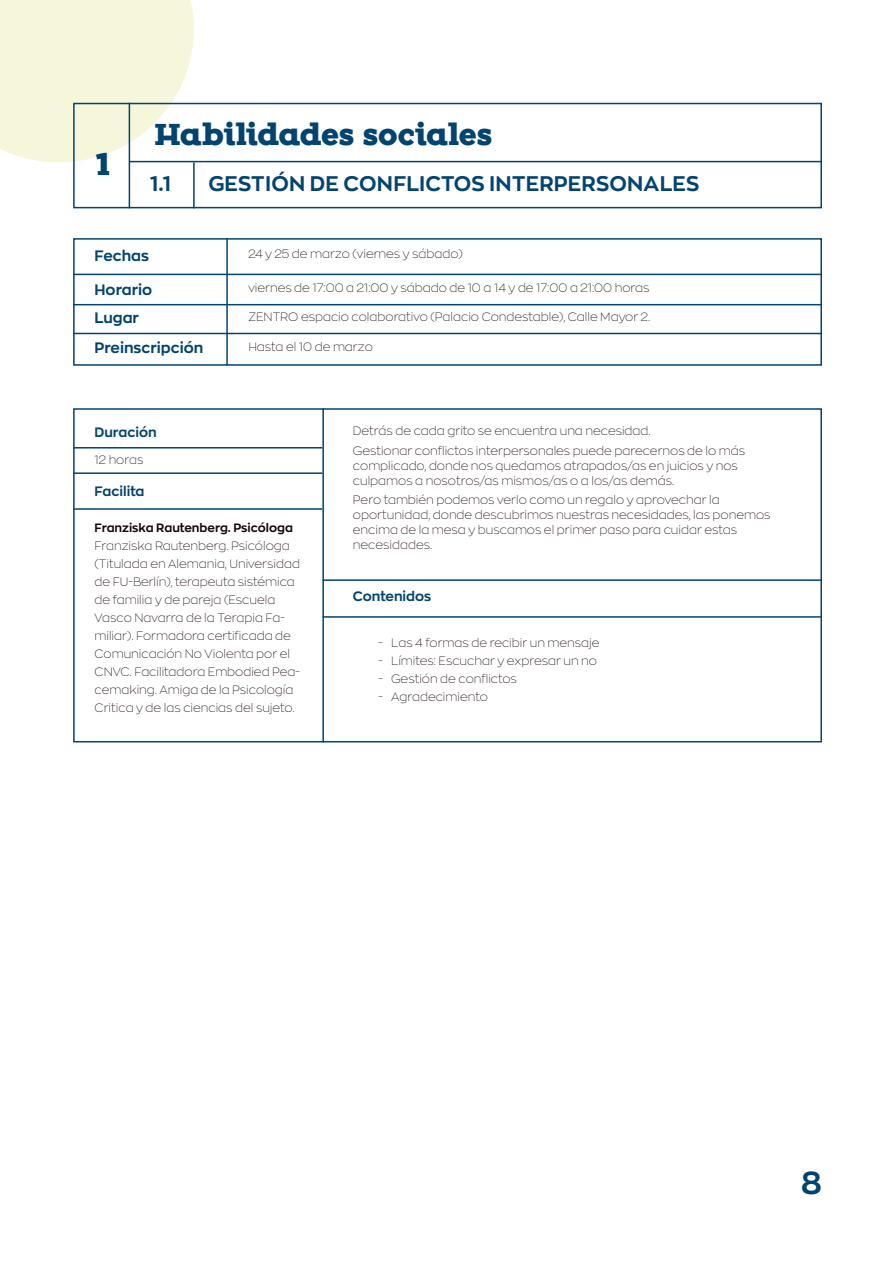
<style>
.page{position:relative;width:893px;height:1263px;background:#fff}
.page>*{position:absolute;margin:0;border:0;box-sizing:border-box;transform-origin:0 0}
.t1{font:700 31.5px "Zona Pro";color:#02446f}
.t2{font:900 31.5px "Zona Black Slab";color:#02446f}
.t3{font:900 30px "Zona Black Slab";letter-spacing:-.03em;color:#02446f}
.t4{font:700 21px "Zona Pro";letter-spacing:.01em;color:#02446f}
.t5{font:700 15px/27.9px "Zona Pro";color:#02446f}
.t6{font:700 13.5px "Zona Pro";color:#02446f}
.t7{font:200 12px/18px "Zona Pro";color:#180607}
.t8{font:700 12px "Zona Pro";color:#180607}
</style>
<div class="page">
<svg style="left:0;top:0;width:194px;height:162px;background:#f5f6de"></svg>
<div style="left:73px;top:238px;width:749px;height:128px;border:2px solid #02446f"></div>
<div style="left:73px;top:408px;width:749px;height:334px;border:2px solid #02446f"></div>
<hr style="left:73px;top:274px;width:749px;height:1px;background:#02446f">
<hr style="left:73px;top:304px;width:749px;height:1px;background:#02446f">
<hr style="left:73px;top:333px;width:749px;height:1px;background:#02446f">
<hr style="left:226px;top:238px;width:2px;height:128px;background:#02446f">
<hr style="left:322px;top:408px;width:2px;height:334px;background:#02446f">
<hr style="left:73px;top:472px;width:249px;height:2px;background:#02446f">
<hr style="left:73px;top:508px;width:249px;height:2px;background:#02446f">
<hr style="left:73px;top:447px;width:249px;height:1px;background:#02446f">
<div style="left:73px;top:103px;width:749px;height:105px;border:2px solid #02446f"></div>
<hr style="left:129px;top:103px;width:1px;height:105px;background:#02446f">
<hr style="left:129px;top:161px;width:693px;height:1px;background:#02446f">
<hr style="left:323px;top:579px;width:499px;height:2px;background:#02446f">
<hr style="left:323px;top:616px;width:499px;height:2px;background:#02446f">
<hr style="left:193px;top:162px;width:2px;height:46px;background:#02446f">
<h1 class="t2" style="left:96px;top:146px;width:16px">1</h1>
<h2 class="t3" style="left:155px;top:117px;width:339px">Habilidades sociales</h2>
<h3 class="t4" style="left:208px;top:171px;width:492px">GESTIÓN DE CONFLICTOS INTERPERSONALES</h3>
<h3 class="t4" style="left:150px;top:171px;width:22px">1.1</h3>
<p class="t5" style="left:95px;top:241px;width:56px">Fechas</p>
<p class="t7" style="left:248px;top:245px;width:216px">24 y 25 de marzo (viernes y sábado)</p>
<p class="t5" style="left:95px;top:276px;width:59px">Horario<br>Lugar</p>
<p class="t5" style="left:95px;top:333px;width:110px">Preinscripción</p>
<p class="t7" style="left:248px;top:278px;width:403px">viernes de 17:00 a 21:00 y sábado de 10 a 14 y de 17:00 a 21:00 horas</p>
<p class="t7" style="left:248px;top:308px;width:404px">ZENTRO espacio colaborativo (Palacio Condestable), Calle Mayor 2.</p>
<p class="t7" style="left:248px;top:338px;width:126px">Hasta el 10 de marzo</p>
<p class="t6" style="left:95px;top:423px;width:64px">Duración</p>
<p class="t7" style="left:95px;top:451px;width:50px">12 horas</p>
<p class="t6" style="left:95px;top:483px;width:51px">Facilita</p>
<p class="t8" style="left:95px;top:520px;width:200px">Franziska Rautenberg. Psicóloga</p>
<p class="t7" style="left:95px;top:536px;width:207px">Franziska Rautenberg. Psicóloga (Titulada en Alemania, Universidad de FU-Berlín), terapeuta sistémica de familia y de pareja (Escuela Vasco Navarra de la Terapia Fa&shy;miliar). Formadora certificada de Comunicación No Violenta por el CNVC. Facilitadora Embodied Pea&shy;cemaking. Amiga de la Psicología Critica y de las ciencias del sujeto.</p>
<p class="t7" style="left:353px;top:421px;width:394px;line-height:19.2px">Detrás de cada grito se encuentra una necesidad.<br>Gestionar conflictos interpersonales puede parecernos de lo más</p>
<p class="t7" style="left:353px;top:458px;width:386px;line-height:15px">complicado, donde nos quedamos atrapados/as en juicios y nos culpamos a nosotros/as mismos/as o a los/as demás.</p>
<p class="t7" style="left:353px;top:492px;width:419px;line-height:15px">Pero también podemos verlo como un regalo y aprovechar la oportunidad, donde descubrimos nuestras necesidades, las ponemos encima de la mesa y buscamos el primer paso para cuidar estas necesidades.</p>
<p class="t6" style="left:353px;top:587px;width:80px">Contenidos</p>
<p class="t7" style="left:378px;top:633px;width:223px">- Las 4 formas de recibir un mensaje</p>
<p class="t7" style="left:378px;top:651px;width:220px">- Límites: Escuchar y expresar un no</p>
<p class="t7" style="left:378px;top:669px;width:140px">- Gestión de conflictos</p>
<p class="t7" style="left:378px;top:687px;width:111px">- Agradecimiento</p>
<h1 class="t1" style="left:801px;top:1163px;width:22px">8</h1>
</div>
